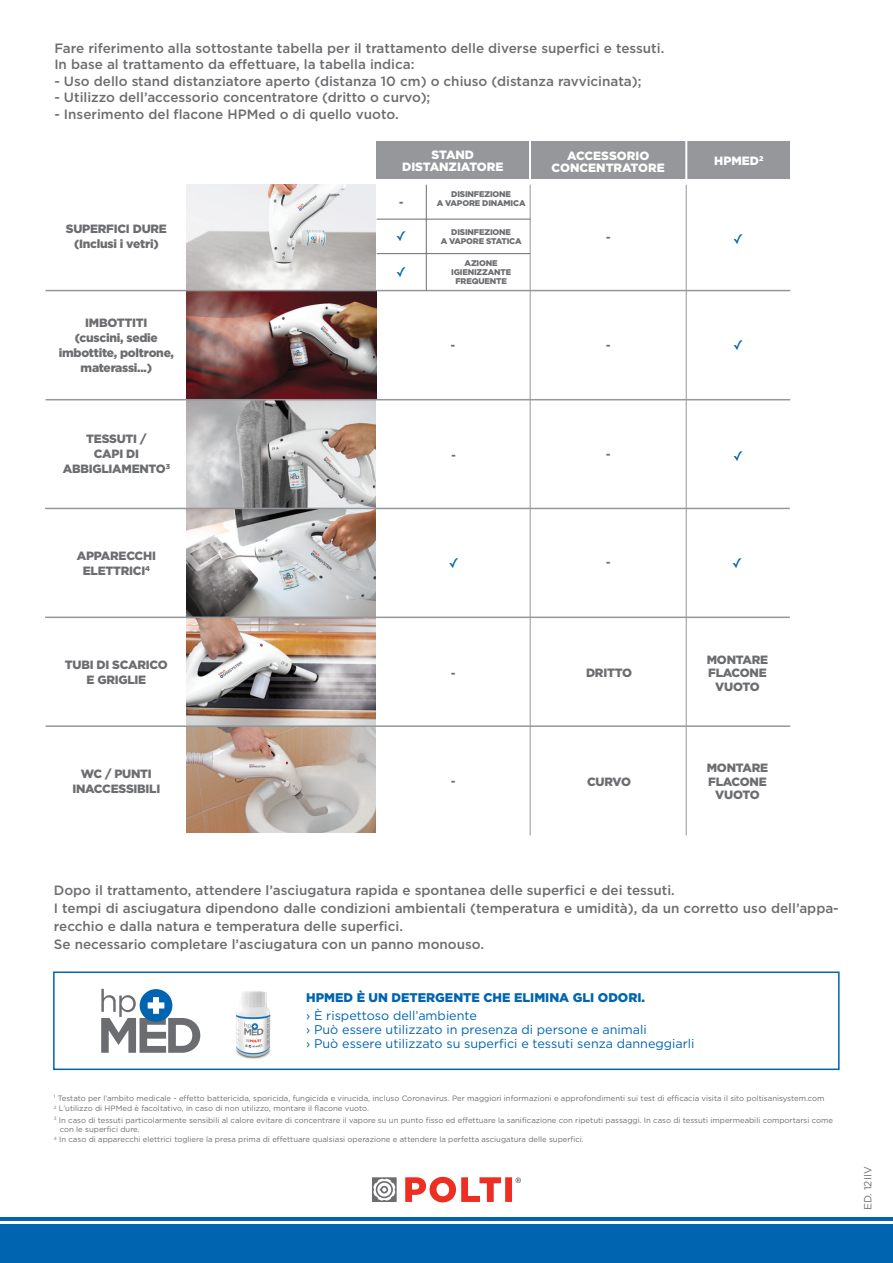
<style>
.page{position:relative;width:893px;height:1263px;background:#fff}
.page>*{position:absolute;margin:0;border:0;box-sizing:border-box;transform-origin:0 0}
.t1{font:500 13.5px/18px "Gotham";color:#6c6d70}
.t2{font:13.5px "Lucida Grande";color:#0164b1}
.t3{font:12.6px "Gotham";color:#0164b1}
.t4{font:900 12.6px "Gotham";color:#0164b1}
.t5{font:900 12px/15px "Gotham";letter-spacing:-.02em;color:#6c6d70;text-align:center}
.t6{font:900 12px "Gotham";color:#fff}
.t7{font:900 10.5px "Gotham";color:#6c6d70}
.t8{font:10.35px "Gotham";color:#6c6d70}
.t9{font:900 8.25px "Gotham";letter-spacing:-.02em;color:#6c6d70}
.t10{font:7.8px/9px "Gotham";color:#6c6d70}
</style>
<div class="page">
<div style="left:377px;top:141px;width:413px;height:37px;background:#95979a"></div>
<hr style="left:529px;top:135px;width:2px;height:46px;background:#fff">
<hr style="left:685px;top:135px;width:2px;height:46px;background:#fff">
<hr style="left:530px;top:185px;width:1px;height:650px;background:#95979a">
<hr style="left:686px;top:185px;width:1px;height:650px;background:#95979a">
<img style="left:186px;top:185px;width:190px;height:647px">
<div style="left:53px;top:971px;width:787px;height:99px;border:2px solid #0164b1"></div>
<svg style="left:101px;top:989px;width:99px;height:64px"></svg>
<img style="left:235px;top:991px;width:36px;height:68px">
<svg style="left:372px;top:1177px;width:25px;height:25px"></svg>
<svg style="left:405px;top:1177px;width:116px;height:25px"></svg>
<div style="left:0;top:1224px;width:893px;height:39px;background:#0164b1"></div>
<hr style="left:0;top:1217px;width:893px;height:4px;background:#0164b1">
<hr style="left:377px;top:219px;width:153px;height:1px;background:#6c6d70">
<hr style="left:377px;top:253px;width:153px;height:1px;background:#6c6d70">
<hr style="left:46px;top:290px;width:744px;height:1px;background:#95979a">
<hr style="left:46px;top:399px;width:744px;height:1px;background:#95979a">
<hr style="left:45px;top:508px;width:745px;height:1px;background:#95979a">
<hr style="left:45px;top:616px;width:745px;height:2px;background:#95979a">
<hr style="left:46px;top:725px;width:744px;height:2px;background:#95979a">
<hr style="left:426px;top:185px;width:1px;height:106px;background:#6c6d70">
<p class="t1" style="left:54px;top:38px;width:611px">Fare riferimento alla sottostante tabella per il trattamento delle diverse superfici e tessuti.</p>
<p class="t1" style="left:54px;top:55px;width:362px">In base al trattamento da effettuare, la tabella indica:</p>
<p class="t1" style="left:54px;top:71px;width:589px">- Uso dello stand distanziatore aperto (distanza 10 cm) o chiuso (distanza ravvicinata);</p>
<p class="t1" style="left:54px;top:88px;width:378px">- Utilizzo dell’accessorio concentratore (dritto o curvo);</p>
<p class="t1" style="left:54px;top:104px;width:346px">- Inserimento del flacone HPMed o di quello vuoto.</p>
<p class="t6" style="left:432px;top:148px;width:44px">STAND</p>
<p class="t6" style="left:402px;top:160px;width:103px">DISTANZIATORE</p>
<p class="t6" style="left:567px;top:148px;width:84px">ACCESSORIO</p>
<p class="t6" style="left:552px;top:160px;width:115px">CONCENTRATORE</p>
<p class="t6" style="left:714px;top:154px;width:51px">HPMED<sup>2</sup></p>
<p class="t5" style="left:66px;top:221px;width:103px">SUPERFICI DURE</p>
<p class="t5" style="left:74px;top:236px;width:86px">(Inclusi i vetri)</p>
<p class="t5" style="left:85px;top:315px;width:64px">IMBOTTITI</p>
<p class="t5" style="left:59px;top:330px;width:117px">(cuscini, sedie imbottite, poltrone, materassi...)</p>
<p class="t5" style="left:86px;top:431px;width:62px">TESSUTI /</p>
<p class="t5" style="left:94px;top:446px;width:47px">CAPI DI</p>
<p class="t5" style="left:63px;top:461px;width:109px">ABBIGLIAMENTO<sup>3</sup></p>
<p class="t5" style="left:77px;top:548px;width:81px">APPARECCHI</p>
<p class="t5" style="left:83px;top:563px;width:69px">ELETTRICI<sup>4</sup></p>
<p class="t5" style="left:65px;top:657px;width:105px">TUBI DI SCARICO</p>
<p class="t5" style="left:87px;top:672px;width:61px">E GRIGLIE</p>
<p class="t5" style="left:81px;top:765px;width:73px">WC / PUNTI</p>
<p class="t5" style="left:72px;top:780px;width:90px">INACCESSIBILI</p>
<p class="t7" style="left:399px;top:196px;width:6px">-</p>
<p class="t2" style="left:396px;top:229px;width:12px">✓</p>
<p class="t2" style="left:396px;top:265px;width:12px">✓</p>
<p class="t9" style="left:451px;top:190px;width:61px">DISINFEZIONE</p>
<p class="t9" style="left:437px;top:199px;width:90px">A VAPORE DINAMICA</p>
<p class="t9" style="left:451px;top:227px;width:61px">DISINFEZIONE</p>
<p class="t9" style="left:441px;top:236px;width:82px">A VAPORE STATICA</p>
<p class="t9" style="left:465px;top:258px;width:35px">AZIONE</p>
<p class="t9" style="left:451px;top:267px;width:62px">IGIENIZZANTE</p>
<p class="t9" style="left:455px;top:276px;width:53px">FREQUENTE</p>
<p class="t7" style="left:606px;top:232px;width:6px">-</p>
<p class="t2" style="left:733px;top:231px;width:12px">✓</p>
<p class="t7" style="left:451px;top:340px;width:6px">-</p>
<p class="t7" style="left:606px;top:340px;width:6px">-</p>
<p class="t2" style="left:733px;top:338px;width:12px">✓</p>
<p class="t7" style="left:451px;top:449px;width:6px">-</p>
<p class="t7" style="left:606px;top:448px;width:6px">-</p>
<p class="t2" style="left:733px;top:448px;width:12px">✓</p>
<p class="t2" style="left:449px;top:556px;width:12px">✓</p>
<p class="t7" style="left:606px;top:557px;width:6px">-</p>
<p class="t2" style="left:732px;top:556px;width:12px">✓</p>
<p class="t7" style="left:451px;top:667px;width:6px">-</p>
<p class="t7" style="left:451px;top:775px;width:6px">-</p>
<p class="t5" style="left:586px;top:665px;width:47px">DRITTO</p>
<p class="t5" style="left:587px;top:774px;width:45px">CURVO</p>
<p class="t5" style="left:707px;top:651px;width:63px">MONTARE</p>
<p class="t5" style="left:708px;top:665px;width:60px">FLACONE</p>
<p class="t5" style="left:715px;top:678px;width:46px">VUOTO</p>
<p class="t5" style="left:707px;top:760px;width:63px">MONTARE</p>
<p class="t5" style="left:708px;top:774px;width:60px">FLACONE</p>
<p class="t5" style="left:715px;top:787px;width:46px">VUOTO</p>
<p class="t1" style="left:54px;top:881px;width:623px">Dopo il trattamento, attendere l’asciugatura rapida e spontanea delle superfici e dei tessuti.</p>
<p class="t1" style="left:54px;top:899px;width:786px">I tempi di asciugatura dipendono dalle condizioni ambientali (temperatura e umidità), da un corretto uso dell’appa&shy;recchio e dalla natura e temperatura delle superfici.</p>
<p class="t1" style="left:54px;top:935px;width:432px">Se necessario completare l’asciugatura con un panno monouso.</p>
<p class="t4" style="left:306px;top:990px;width:340px">HPMED È UN DETERGENTE CHE ELIMINA GLI ODORI.</p>
<p class="t3" style="left:306px;top:1008px;width:172px">› È rispettoso dell’ambiente</p>
<p class="t3" style="left:306px;top:1023px;width:342px">› Può essere utilizzato in presenza di persone e animali</p>
<p class="t3" style="left:306px;top:1037px;width:390px">› Può essere utilizzato su superfici e tessuti senza danneggiarli</p>
<p class="t10" style="left:54px;top:1093px;width:772px"><sup>1</sup> Testato per l’ambito medicale - effetto battericida, sporicida, fungicida e virucida, incluso Coronavirus. Per maggiori informazioni e approfondimenti sui test di efficacia visita il sito poltisanisystem.com</p>
<p class="t10" style="left:54px;top:1104px;width:317px"><sup>2</sup> L’utilizzo di HPMed è facoltativo, in caso di non utilizzo, montare il flacone vuoto.</p>
<p class="t10" style="left:60px;top:1115px;width:775px;text-indent:-6px"><sup>3</sup> In caso di tessuti particolarmente sensibili al calore evitare di concentrare il vapore su un punto fisso ed effettuare la sanificazione con ripetuti passaggi. In caso di tessuti impermeabili comportarsi come con le superfici dure.</p>
<p class="t10" style="left:54px;top:1135px;width:531px"><sup>4</sup> In caso di apparecchi elettrici togliere la presa prima di effettuare qualsiasi operazione e attendere la perfetta asciugatura delle superfici.</p>
<p class="t8" style="left:861px;top:1210px;width:45px;rotate:-90deg">ED. 12IIV</p>
</div>
